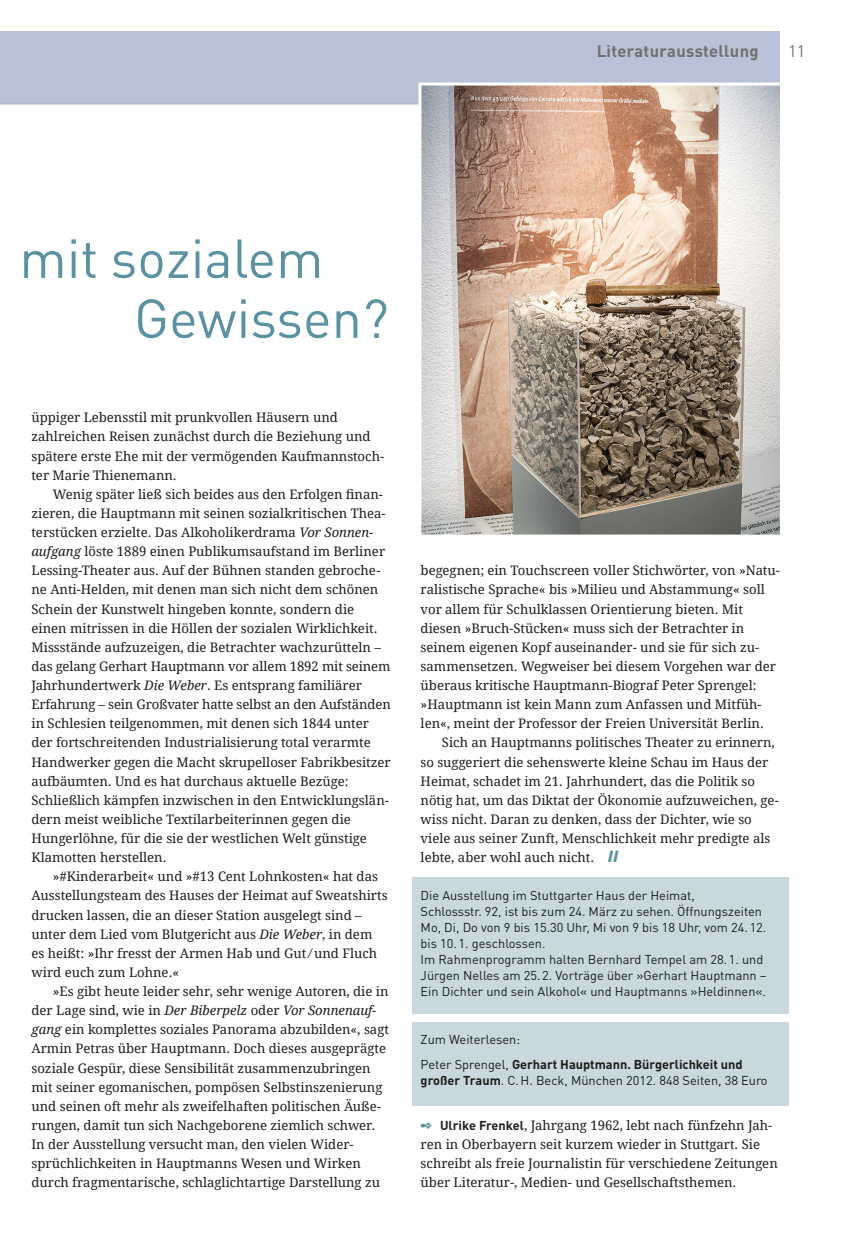
<style>
.page{position:relative;width:854px;height:1258px;background:#fff}
.page>*{position:absolute;margin:0;border:0;box-sizing:border-box;transform-origin:0 0}
.t1{font:54px/60px "DINOT";color:#5b91a0}
.t2{font:700 16.5px "DINOT";letter-spacing:.02em;color:#70706f}
.t3{font:16.5px "DINOT";color:#70706f}
.t4{font:italic 900 15px "Frutiger BQ";color:#5b91a0}
.t5{font:13.2px/19px "Droid Serif";color:#1d1d1b}
.t6{font:12.75px/15.9px "DINOT";color:#1d1d1b}
.t7{font:700 12.75px/24.9px "DINOT";color:#1d1d1b}
.s1{font-style:italic}
.s2{font-weight:400}
.s3{font-weight:700}
.s4{font-family:"DINOT";font-weight:700;font-size:12.75px}
</style>
<div class="page">
<div style="left:0;top:32px;width:780px;height:72px;background:#b9c1d7"></div>
<hr style="left:0;top:104px;width:780px;height:1px;background:#b2b2b2">
<img style="left:417px;top:82px;width:363px;height:453px">
<div style="left:412px;top:1022px;width:376px;height:84px;background:#c8d8dd"></div>
<div style="left:412px;top:877px;width:376px;height:137px;background:#c8d8dd"></div>
<p class="t2" style="left:597px;top:40px;width:163px">Literaturausstellung</p>
<p class="t3" style="left:788px;top:40px;width:19px">11</p>
<h1 class="t1" style="left:134px;top:226px;width:256px;text-indent:-115px">mit sozialem<br>Gewissen?</h1>
<p class="t5" style="left:31px;top:408px;width:354px">üppiger Lebensstil mit prunkvollen Häusern und zahlreichen Reisen zunächst durch die Beziehung und spätere erste Ehe mit der vermögenden Kaufmannstoch&shy;ter Marie Thienemann.</p>
<p class="t5" style="left:31px;top:485px;width:361px;text-indent:21px">Wenig später ließ sich beides aus den Erfolgen finan&shy;zieren, die Hauptmann mit seinen sozialkritischen Thea&shy;terstücken erzielte. Das Alkoholikerdrama <span class="s1">Vor Sonnen&shy;aufgang</span> löste 1889 einen Publikumsaufstand im Berliner Lessing-Theater aus. Auf der Bühnen standen gebroche&shy;ne Anti-Helden, mit denen man sich nicht dem schönen Schein der Kunstwelt hingeben konnte, sondern die einen mitrissen in die Höllen der sozialen Wirklichkeit.<br>Missstände aufzuzeigen, die Betrachter wachzurütteln – das gelang Gerhart Hauptmann vor allem 1892 mit seinem Jahrhundertwerk <span class="s1">Die Weber</span>. Es entsprang familiärer Erfahrung – sein Großvater hatte selbst an den Aufständen in Schlesien teilgenommen, mit denen sich 1844 unter der fortschreitenden Industrialisierung total verarmte Handwerker gegen die Macht skrupelloser Fabrikbesitzer aufbäumten. Und es hat durchaus aktuelle Bezüge:<br>Schließlich kämpfen inzwischen in den Entwicklungslän&shy;dern meist weibliche Textilarbeiterinnen gegen die Hungerlöhne, für die sie der westlichen Welt günstige Klamotten herstellen.</p>
<p class="t5" style="left:31px;top:867px;width:358px;text-indent:21px">»#Kinderarbeit« und »#13 Cent Lohnkosten« hat das Ausstellungsteam des Hauses der Heimat auf Sweatshirts drucken lassen, die an dieser Station ausgelegt sind – unter dem Lied vom Blutgericht aus <span class="s1">Die Weber</span>, in dem es heißt: »Ihr fresst der Armen Hab und Gut ⁄ und Fluch wird euch zum Lohne.«</p>
<p class="t5" style="left:31px;top:982px;width:359px;text-indent:21px">»Es gibt heute leider sehr, sehr wenige Autoren, die in der Lage sind, wie in <span class="s1">Der Biberpelz</span> oder <span class="s1">Vor Sonnenauf&shy;gang</span> ein komplettes soziales Panorama abzubilden«, sagt Armin Petras über Hauptmann. Doch dieses ausgeprägte soziale Gespür, diese Sensibilität zusammenzubringen mit seiner egomanischen, pompösen Selbstinszenierung und seinen oft mehr als zweifelhaften politischen Äuße&shy;rungen, damit tun sich Nachgeborene ziemlich schwer.<br>In der Ausstellung versucht man, den vielen Wider&shy;sprüchlichkeiten in Hauptmanns Wesen und Wirken durch fragmentarische, schlaglichtartige Darstellung zu</p>
<p class="t5" style="left:421px;top:561px;width:361px">begegnen; ein Touchscreen voller Stichwörter, von »Natu&shy;ralistische Sprache« bis »Milieu und Abstammung« soll vor allem für Schulklassen Orientierung bieten. Mit diesen »Bruch-Stücken« muss sich der Betrachter in seinem eigenen Kopf auseinander- und sie für sich zu&shy;sammensetzen. Wegweiser bei diesem Vorgehen war der überaus kritische Hauptmann-Biograf Peter Sprengel: »Hauptmann ist kein Mann zum Anfassen und Mitfüh&shy;len«, meint der Professor der Freien Universität Berlin.</p>
<p class="t5" style="left:421px;top:733px;width:360px;text-indent:21px">Sich an Hauptmanns politisches Theater zu erinnern, so suggeriert die sehenswerte kleine Schau im Haus der Heimat, schadet im 21. Jahrhundert, das die Politik so nötig hat, um das Diktat der Ökonomie aufzuweichen, ge&shy;wiss nicht. Daran zu denken, dass der Dichter, wie so viele aus seiner Zunft, Menschlichkeit mehr predigte als lebte, aber wohl auch nicht.</p>
<p class="t4" style="left:608px;top:848px;width:11px">ll</p>
<p class="t6" style="left:421px;top:887px;width:347px">Die Ausstellung im Stuttgarter Haus der Heimat,<br>Schlossstr. 92, ist bis zum 24. März zu sehen. Öffnungszeiten Mo, Di, Do von 9 bis 15.30 Uhr, Mi von 9 bis 18 Uhr, vom 24.12. bis 10.1. geschlossen.<br>Im Rahmenprogramm halten Bernhard Tempel am 28.1. und Jürgen Nelles am 25.2. Vorträge über »Gerhart Hauptmann – Ein Dichter und sein Alkohol« und Hauptmanns »Heldinnen«.</p>
<p class="t7" style="left:421px;top:1026px;width:324px"><span class="s2">Zum Weiterlesen:<br>Peter Sprengel,</span> Gerhart Hauptmann. Bürgerlichkeit und</p>
<p class="t6" style="left:421px;top:1072px;width:349px"><span class="s3">großer Traum</span>. C.H. Beck, München 2012. 848 Seiten, 38 Euro</p>
<p class="t5" style="left:421px;top:1116px;width:359px;text-indent:20px"><span class="s4">Ulrike Frenkel</span>, Jahrgang 1962, lebt nach fünfzehn Jah&shy;ren in Oberbayern seit kurzem wieder in Stuttgart. Sie schreibt als freie Journalistin für verschiedene Zeitungen über Literatur-, Medien- und Gesellschaftsthemen.</p>
</div>
